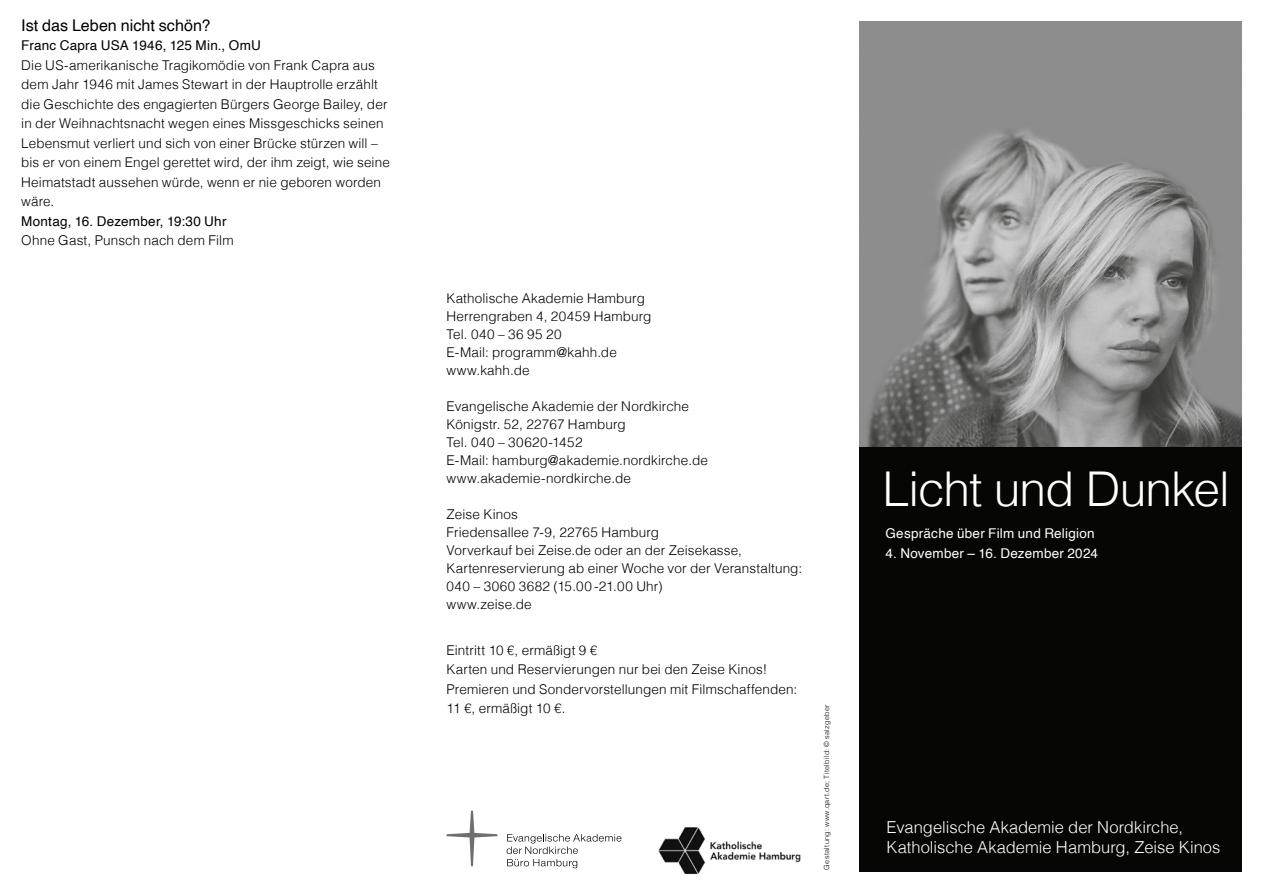
<style>
.page{position:relative;width:1263px;height:893px;background:#fff}
.page>*{position:absolute;margin:0;border:0;box-sizing:border-box;transform-origin:0 0}
.t1{font:300 48px "Helvetica";letter-spacing:-.02em;color:#fff}
.t2{font:300 16.5px/19px "Helvetica";color:#fff}
.t3{font:16.2px "Helvetica";letter-spacing:.005em;color:#000}
.t4{font:300 13.5px/18px "Helvetica";letter-spacing:.01em;color:#000}
.t5{font:13.5px "Helvetica";letter-spacing:.015em;color:#000}
.t6{font:13.5px "Helvetica";letter-spacing:.015em;color:#fff}
.t7{font:300 7.2px "Helvetica";letter-spacing:.05em;color:#000}
</style>
<div class="page">
<div style="left:859px;top:446px;width:383px;height:426px;background:#060605"></div>
<img style="left:658px;top:827px;width:143px;height:48px">
<svg style="left:446px;top:811px;width:51px;height:55px"></svg>
<svg style="left:507px;top:834px;width:114px;height:34px"></svg>
<img style="left:859px;top:21px;width:383px;height:425px">
<p class="t3" style="left:21px;top:13px;width:191px">Ist das Leben nicht schön?</p>
<p class="t5" style="left:21px;top:35px;width:241px">Franc Capra USA 1946, 125 Min., OmU</p>
<p class="t4" style="left:21px;top:54px;width:370px;line-height:19.5px">Die US-amerikanische Tragikomödie von Frank Capra aus dem Jahr 1946 mit James Stewart in der Hauptrolle erzählt die Geschichte des engagierten Bürgers George Bailey, der in der Weihnachtsnacht wegen eines Missgeschicks seinen Lebensmut verliert und sich von einer Brücke stürzen will – bis er von einem Engel gerettet wird, der ihm zeigt, wie seine Heimatstadt aussehen würde, wenn er nie geboren worden wäre.</p>
<p class="t5" style="left:21px;top:211px;width:207px">Montag, 16. Dezember, 19:30 Uhr</p>
<p class="t4" style="left:21px;top:231px;width:214px">Ohne Gast, Punsch nach dem Film</p>
<p class="t4" style="left:446px;top:288px;width:207px">Katholische Akademie Hamburg<br>Herrengraben 4, 20459 Hamburg<br>Tel. 040 – 36 95 20<br>E-Mail: programm@kahh.de www.kahh.de</p>
<p class="t4" style="left:446px;top:396px;width:263px">Evangelische Akademie der Nordkirche<br>Königstr. 52, 22767 Hamburg<br>Tel. 040 – 30620-1452<br>E-Mail: hamburg@akademie.nordkirche.de www.akademie-nordkirche.de</p>
<p class="t4" style="left:446px;top:504px;width:357px">Zeise Kinos<br>Friedensallee 7-9, 22765 Hamburg<br>Vorverkauf bei Zeise.de oder an der Zeisekasse, Kartenreservierung ab einer Woche vor der Veranstaltung:<br>040 – 3060 3682 (15.00 -21.00 Uhr)<br>www.zeise.de</p>
<p class="t4" style="left:446px;top:639px;width:352px;line-height:19.5px">Eintritt 10 €, ermäßigt 9 €<br>Karten und Reservierungen nur bei den Zeise Kinos!<br>Premieren und Sondervorstellungen mit Filmschaffenden:<br>11 €, ermäßigt 10 €.</p>
<p class="t7" style="left:820px;top:869px;width:167px;rotate:-90deg">Gestaltung: www.qart.de; Titelbild: © salzgeber</p>
<h1 class="t1" style="left:882px;top:449px;width:349px">Licht und Dunkel</h1>
<p class="t6" style="left:885px;top:523px;width:211px">Gespräche über Film und Religion</p>
<p class="t6" style="left:885px;top:542px;width:214px">4. November – 16. Dezember 2024</p>
<p class="t2" style="left:887px;top:817px;width:335px">Evangelische Akademie der Nordkirche,<br>Katholische Akademie Hamburg, Zeise Kinos</p>
</div>
